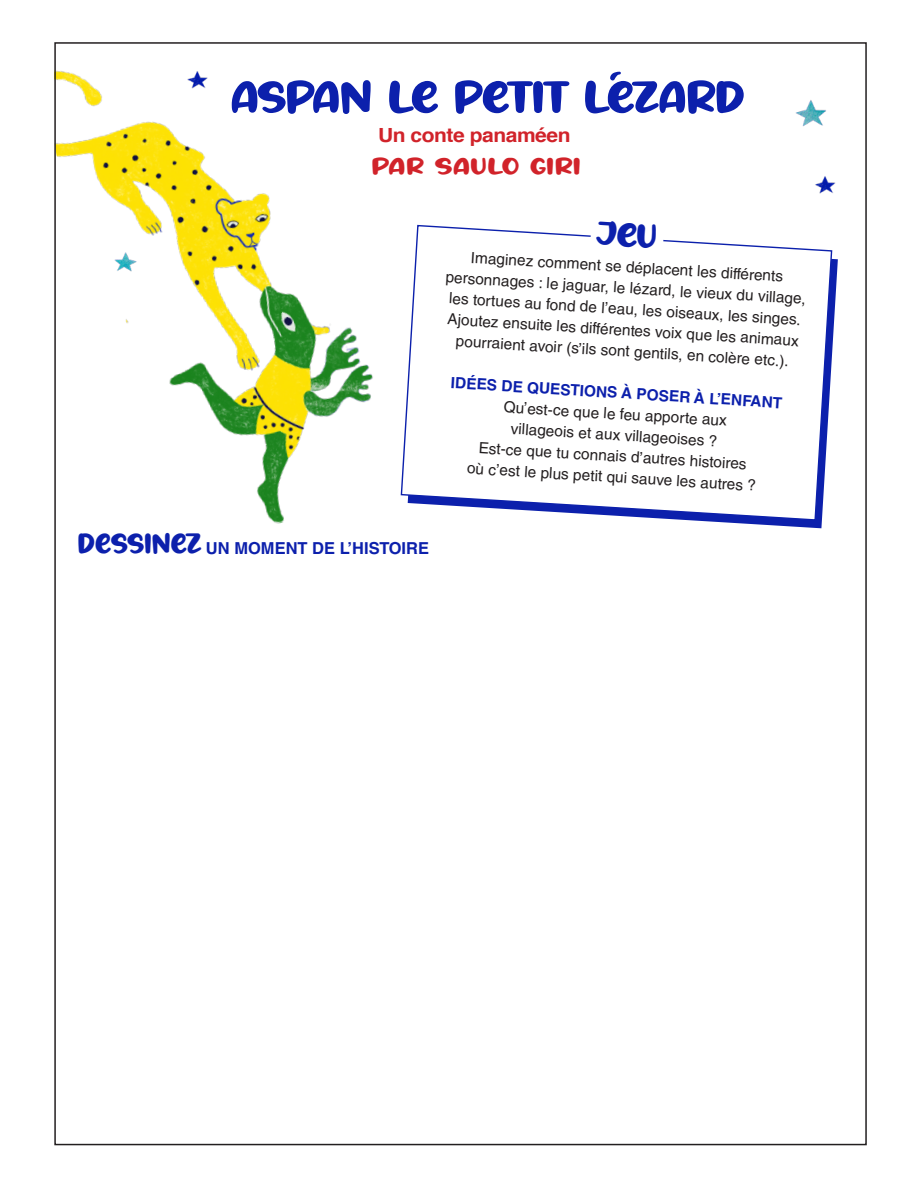
<style>
.page{position:relative;width:918px;height:1188px;background:#fff}
.page>*{position:absolute;margin:0;border:0;box-sizing:border-box;transform-origin:0 0}
.t1{font:48px "Angels Cookie";letter-spacing:-.02em;color:#0c20ac;scale:1.08 1}
.t2{font:25.05px "Angels Cookie";letter-spacing:.02em;color:#d1232a;scale:1.24 1}
.t3{font:700 19.5px "Helvetica";letter-spacing:-.02em;color:#d1232a;scale:1.08 1}
.t4{font:700 16.5px "Helvetica LT Std";color:#0c20ac}
.t5{font:15.45px/21.1px "Helvetica LT Std";color:#231f20;text-align:center}
.s1{font-family:"Angels Cookie";font-weight:400;font-size:30px}
.s2{font-weight:700;color:#0c20ac}
</style>
<div class="page">
<img style="left:57px;top:71px;width:316px;height:453px">
<svg style="left:703px;top:259px;width:135px;height:269px"></svg>
<svg style="left:400px;top:224px;width:433px;height:297px"></svg>
<svg style="left:590px;top:224px;width:74px;height:29px"></svg>
<p class="t1" style="left:231px;top:74px;width:477px">ASPAN LE PETIT LEZARD</p>
<p class="t3" style="left:378px;top:119px;width:180px">Un conte panaméen</p>
<p class="t2" style="left:372px;top:154px;width:170px">PAR SAULO GIRI</p>
<p class="t4" style="left:78px;top:538px;width:353px"><span class="s1">DESSINEZ</span> UN MOMENT DE L’HISTOIRE</p>
<p class="t5" style="left:448px;top:243px;width:362px;rotate:4deg">Imaginez comment se déplacent les différents personnages : le jaguar, le lézard, le vieux du village, les tortues au fond de l’eau, les oiseaux, les singes.<br>Ajoutez ensuite les différentes voix que les animaux pourraient avoir (s’ils sont gentils, en colère etc.).</p>
<p class="t5" style="left:452px;top:371px;width:333px;rotate:4deg"><span class="s2">IDÉES DE QUESTIONS À POSER À L’ENFANT<br></span>Qu’est-ce que le feu apporte aux<br>villageois et aux villageoises ?</p>
<p class="t5" style="left:469px;top:435px;width:291px;rotate:4deg">Est-ce que tu connais d’autres histoires<br>où c’est le plus petit qui sauve les autres ?</p>
</div>
